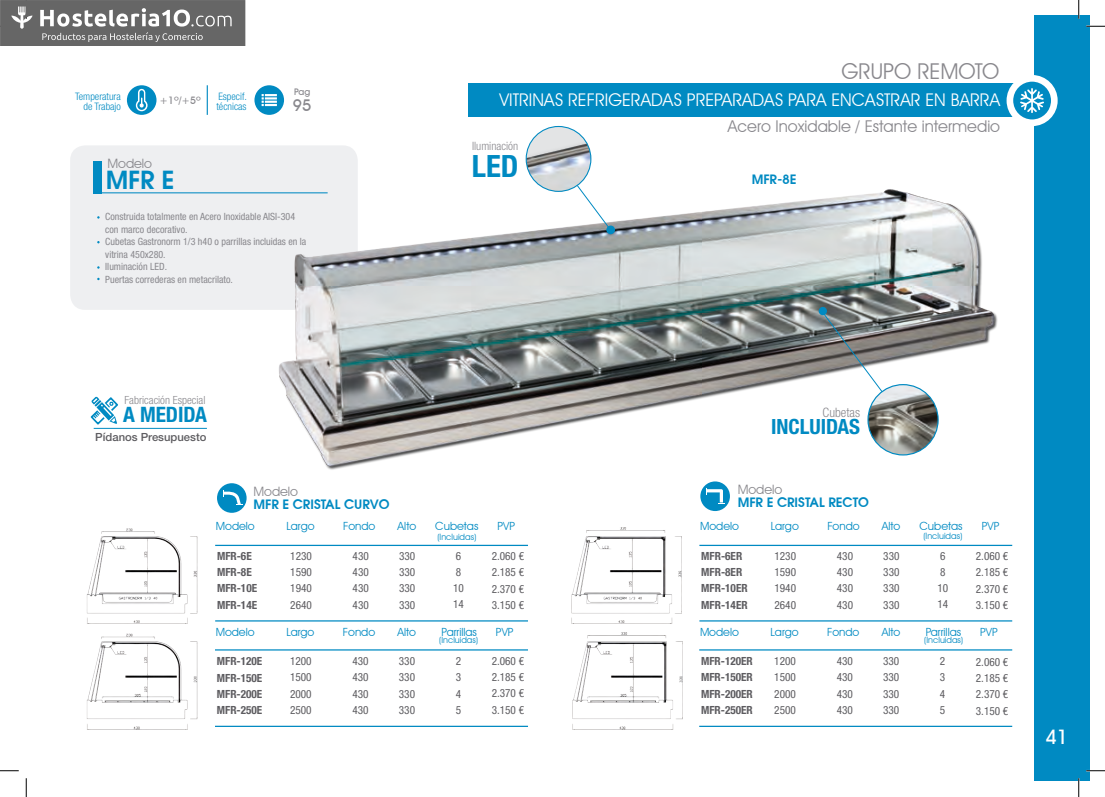
<style>
.page{position:relative;width:1105px;height:797px;background:#fff}
.page>*{position:absolute;margin:0;border:0;box-sizing:border-box;transform-origin:0 0}
.t1{font:700 condensed 30.75px "Helvetica Neue LT Std";color:#008ac2}
.t2{font:600 25px "Avant Garde";color:#008ac2}
.t3{font:21.88px "Avant Garde IT Cby BT";color:#89888d}
.t4{font:700 condensed 21.25px "Helvetica Neue LT Std";color:#008ac2}
.t5{font:700 condensed 21px "Helvetica Neue LT Std";color:#008ac2}
.t6{font:500 20px "Avant Garde IT Cby BT";color:#fff}
.t7{font:17.5px "Avant Garde IT Cby BT";color:#fff}
.t8{font:16.25px "Avant Garde IT Cby BT";color:#89888d}
.t9{font:500 16.12px "Avant Garde IT Cby BT";color:#89888d}
.t10{font:300 condensed 13px "Helvetica Neue LT Std";color:#89888d}
.t11{font:600 12.88px "Avant Garde";color:#008ac2}
.t12{font:12.88px "Avant Garde IT Cby BT";color:#89888d}
.t13{font:300 condensed 11.5px "Helvetica Neue LT Std";color:#89888d}
.t14{font:condensed 11.25px/16.2px "Helvetica Neue LT Std";color:#5d5c60;text-align:justify}
.t15{font:11.25px "Avant Garde IT Cby BT";color:#008ac2}
.t16{font:700 condensed 11.25px/16.2px "Helvetica Neue LT Std";color:#5d5c60;text-align:justify}
.t17{font:300 condensed 11.25px "Helvetica Neue LT Std";color:#89888d}
.t18{font:500 11.25px "Helvetica Neue LT Std";color:#5d5c60}
.t19{font:300 condensed 10.25px/10.2px "Helvetica Neue LT Std";color:#008ac2;text-align:right}
.t20{font:500 10.25px "Avant Garde IT Cby BT";color:#89888d}
.t21{font:condensed 10px/12.5px "Helvetica Neue LT Std";color:#89888d}
.t22{font:500 9.12px "Avant Garde IT Cby BT";color:#89888d}
.t23{font:8.75px "Avant Garde IT Cby BT";color:#008ac2}
</style>
<div class="page">
<div style="left:1034px;top:16px;width:55px;height:765px;background:#008ac2"></div>
<div style="left:127px;top:85px;width:29px;height:30px;background:#008ac2;border-radius:50%"></div>
<svg style="left:136px;top:89px;width:12px;height:22px"></svg>
<hr style="left:207px;top:85px;width:1px;height:30px;background:#008ac2">
<svg style="left:1010px;top:78px;width:44px;height:45px"></svg>
<div style="left:1006px;top:75px;width:52px;height:51px;border:7px solid #fff;border-radius:50%"></div>
<svg style="left:1027px;top:88px;width:17px;height:25px"></svg>
<div style="left:70px;top:145px;width:288px;height:165px;background:#eeeff1;border-radius:15px"></div>
<img style="left:242px;top:76px;width:785px;height:503px">
<hr style="left:94px;top:428px;width:113px;height:1px;background:#008ac2">
<svg style="left:91px;top:396px;width:27px;height:28px"></svg>
<div style="left:94px;top:161px;width:8px;height:32px;background:#008ac2"></div>
<hr style="left:96px;top:192px;width:232px;height:1px;background:#008ac2">
<div style="left:217px;top:483px;width:30px;height:30px;background:#008ac2;border-radius:50%"></div>
<svg style="left:223px;top:490px;width:20px;height:15px"></svg>
<hr style="left:215px;top:649px;width:313px;height:1px;background:#008ac2">
<hr style="left:699px;top:649px;width:313px;height:1px;background:#008ac2">
<hr style="left:215px;top:725px;width:313px;height:2px;background:#008ac2">
<hr style="left:699px;top:725px;width:313px;height:2px;background:#008ac2">
<hr style="left:215px;top:545px;width:313px;height:1px;background:#008ac2">
<hr style="left:699px;top:545px;width:313px;height:1px;background:#008ac2">
<hr style="left:215px;top:620px;width:313px;height:1px;background:#008ac2">
<hr style="left:699px;top:620px;width:313px;height:1px;background:#008ac2">
<div style="left:700px;top:481px;width:30px;height:30px;background:#008ac2;border-radius:50%"></div>
<svg style="left:706px;top:488px;width:19px;height:16px"></svg>
<img style="left:86px;top:528px;width:112px;height:201px">
<img style="left:540px;top:527px;width:141px;height:97px">
<img style="left:572px;top:632px;width:110px;height:97px">
<svg style="left:539px;top:135px;width:72px;height:95px"></svg>
<img style="left:526px;top:126px;width:65px;height:65px;border-radius:32px">
<div style="left:526px;top:126px;width:65px;height:66px;border:1px solid #008ac2;border-radius:50%"></div>
<div style="left:606px;top:225px;width:9px;height:9px;background:#008ac2;border-radius:50%"></div>
<svg style="left:821px;top:311px;width:72px;height:95px"></svg>
<img style="left:868px;top:384px;width:70px;height:71px;border-radius:35px">
<div style="left:867px;top:384px;width:72px;height:71px;border:1px solid #008ac2;border-radius:50%"></div>
<div style="left:819px;top:307px;width:8px;height:8px;background:#008ac2;border-radius:50%"></div>
<svg style="left:1086px;top:25px;width:19px;height:2px"></svg>
<svg style="left:0;top:770px;width:19px;height:1px"></svg>
<svg style="left:1086px;top:770px;width:19px;height:1px"></svg>
<svg style="left:25px;top:778px;width:2px;height:19px"></svg>
<svg style="left:1078px;top:0;width:1px;height:19px"></svg>
<svg style="left:1078px;top:778px;width:1px;height:19px"></svg>
<svg style="left:0;top:0;width:245px;height:46px;background:#7c7c7c"></svg>
<h3 class="t3" style="left:841px;top:58px;width:159px">GRUPO REMOTO</h3>
<p class="t19" style="left:75px;top:91px;width:47px">Temperatura de Trabajo</p>
<p class="t19" style="left:216px;top:91px;width:32px;text-align:left">Especif. técnicas</p>
<p class="t20" style="left:160px;top:94px;width:43px">+1º/+5º</p>
<p class="t22" style="left:294px;top:87px;width:18px">Pag</p>
<h3 class="t9" style="left:293px;top:95px;width:20px">95</h3>
<h3 class="t7" style="left:499px;top:89px;width:502px">VITRINAS REFRIGERADAS PREPARADAS PARA ENCASTRAR EN BARRA</h3>
<h3 class="t8" style="left:728px;top:116px;width:274px">Acero Inoxidable / Estante intermedio</h3>
<p class="t12" style="left:107px;top:156px;width:46px">Modelo</p>
<h2 class="t2" style="left:106px;top:169px;width:70px">MFR E</h2>
<p class="t21" style="left:105px;top:210px;width:203px">Construida totalmente en Acero Inoxidable AISI-304 con marco decorativo.<br>Cubetas Gastronorm 1/3 h40 o parrillas incluidas en la vitrina 450x280.<br>Iluminación LED.<br>Puertas correderas en metacrilato.</p>
<p class="t13" style="left:472px;top:140px;width:48px">Iluminación</p>
<h1 class="t1" style="left:472px;top:147px;width:48px">LED</h1>
<p class="t11" style="left:752px;top:174px;width:46px">MFR-8E</p>
<p class="t17" style="left:125px;top:393px;width:82px">Fabricación Especial</p>
<h3 class="t4" style="left:123px;top:402px;width:85px">A MEDIDA</h3>
<p class="t18" style="left:95px;top:430px;width:113px">Pídanos Presupuesto</p>
<p class="t10" style="left:823px;top:405px;width:39px">Cubetas</p>
<h3 class="t5" style="left:771px;top:414px;width:91px">INCLUIDAS</h3>
<p class="t12" style="left:253px;top:483px;width:46px">Modelo</p>
<p class="t11" style="left:253px;top:499px;width:138px">MFR E CRISTAL CURVO</p>
<p class="t12" style="left:738px;top:481px;width:46px">Modelo</p>
<p class="t11" style="left:738px;top:497px;width:133px">MFR E CRISTAL RECTO</p>
<p class="t15" style="left:216px;top:519px;width:40px">Modelo</p>
<p class="t15" style="left:286px;top:519px;width:30px">Largo</p>
<p class="t15" style="left:343px;top:519px;width:34px">Fondo</p>
<p class="t15" style="left:398px;top:519px;width:20px">Alto</p>
<p class="t15" style="left:435px;top:519px;width:45px">Cubetas</p>
<p class="t15" style="left:497px;top:519px;width:19px">PVP</p>
<p class="t15" style="left:700px;top:519px;width:40px">Modelo</p>
<p class="t15" style="left:771px;top:519px;width:30px">Largo</p>
<p class="t15" style="left:827px;top:519px;width:34px">Fondo</p>
<p class="t15" style="left:882px;top:519px;width:20px">Alto</p>
<p class="t15" style="left:919px;top:519px;width:45px">Cubetas</p>
<p class="t15" style="left:982px;top:519px;width:19px">PVP</p>
<p class="t16" style="left:217px;top:547px;width:42px;text-align:left">MFR-6E<br>MFR-8E<br>MFR-10E<br>MFR-14E</p>
<p class="t16" style="left:701px;top:547px;width:48px;text-align:left">MFR-6ER<br>MFR-8ER<br>MFR-10ER<br>MFR-14ER</p>
<p class="t23" style="left:923px;top:530px;width:41px">(Incluidas)</p>
<p class="t23" style="left:437px;top:531px;width:41px">(Incluidas)</p>
<p class="t14" style="left:453px;top:547px;width:12px;text-align:left">6<br>8<br>10<br>14</p>
<p class="t14" style="left:937px;top:547px;width:12px;text-align:left">6<br>8<br>10<br>14</p>
<p class="t14" style="left:399px;top:547px;width:18px">330<br>330<br>330<br>330</p>
<p class="t14" style="left:883px;top:547px;width:18px">330<br>330<br>330<br>330</p>
<p class="t14" style="left:353px;top:547px;width:18px">430<br>430<br>430<br>430</p>
<p class="t14" style="left:837px;top:547px;width:18px">430<br>430<br>430<br>430</p>
<p class="t14" style="left:290px;top:547px;width:23px">1230<br>1590<br>1940<br>2640</p>
<p class="t14" style="left:774px;top:547px;width:23px">1230<br>1590<br>1940<br>2640</p>
<p class="t14" style="left:492px;top:548px;width:34px">2.060 € 2.185 € 2.370 € 3.150 €</p>
<p class="t14" style="left:976px;top:548px;width:34px">2.060 € 2.185 € 2.370 € 3.150 €</p>
<p class="t15" style="left:216px;top:624px;width:40px">Modelo</p>
<p class="t15" style="left:286px;top:624px;width:30px">Largo</p>
<p class="t15" style="left:343px;top:624px;width:34px">Fondo</p>
<p class="t15" style="left:397px;top:624px;width:20px">Alto</p>
<p class="t15" style="left:441px;top:624px;width:37px">Parrillas</p>
<p class="t15" style="left:496px;top:624px;width:19px">PVP</p>
<p class="t15" style="left:700px;top:624px;width:40px">Modelo</p>
<p class="t15" style="left:771px;top:624px;width:30px">Largo</p>
<p class="t15" style="left:827px;top:624px;width:34px">Fondo</p>
<p class="t15" style="left:882px;top:624px;width:20px">Alto</p>
<p class="t15" style="left:926px;top:624px;width:37px">Parrillas</p>
<p class="t15" style="left:980px;top:624px;width:19px">PVP</p>
<p class="t16" style="left:217px;top:653px;width:47px">MFR-120E MFR-150E MFR-200E MFR-250E</p>
<p class="t16" style="left:701px;top:653px;width:53px">MFR-120ER MFR-150ER MFR-200ER MFR-250ER</p>
<p class="t23" style="left:439px;top:635px;width:41px">(Incluidas)</p>
<p class="t23" style="left:924px;top:635px;width:41px">(Incluidas)</p>
<p class="t14" style="left:492px;top:652px;width:34px">2.060 € 2.185 € 2.370 € 3.150 €</p>
<p class="t14" style="left:976px;top:653px;width:34px">2.060 € 2.185 € 2.370 € 3.150 €</p>
<p class="t14" style="left:456px;top:653px;width:7px">2<br>3<br>4<br>5</p>
<p class="t14" style="left:940px;top:653px;width:7px">2<br>3<br>4<br>5</p>
<p class="t14" style="left:399px;top:653px;width:18px">330<br>330<br>330<br>330</p>
<p class="t14" style="left:883px;top:653px;width:18px">330<br>330<br>330<br>330</p>
<p class="t14" style="left:352px;top:653px;width:18px">430<br>430<br>430<br>430</p>
<p class="t14" style="left:837px;top:653px;width:18px">430<br>430<br>430<br>430</p>
<p class="t14" style="left:290px;top:653px;width:23px">1200<br>1500<br>2000<br>2500</p>
<p class="t14" style="left:774px;top:653px;width:23px">1200<br>1500<br>2000<br>2500</p>
<h3 class="t6" style="left:1045px;top:724px;width:24px">41</h3>
</div>
